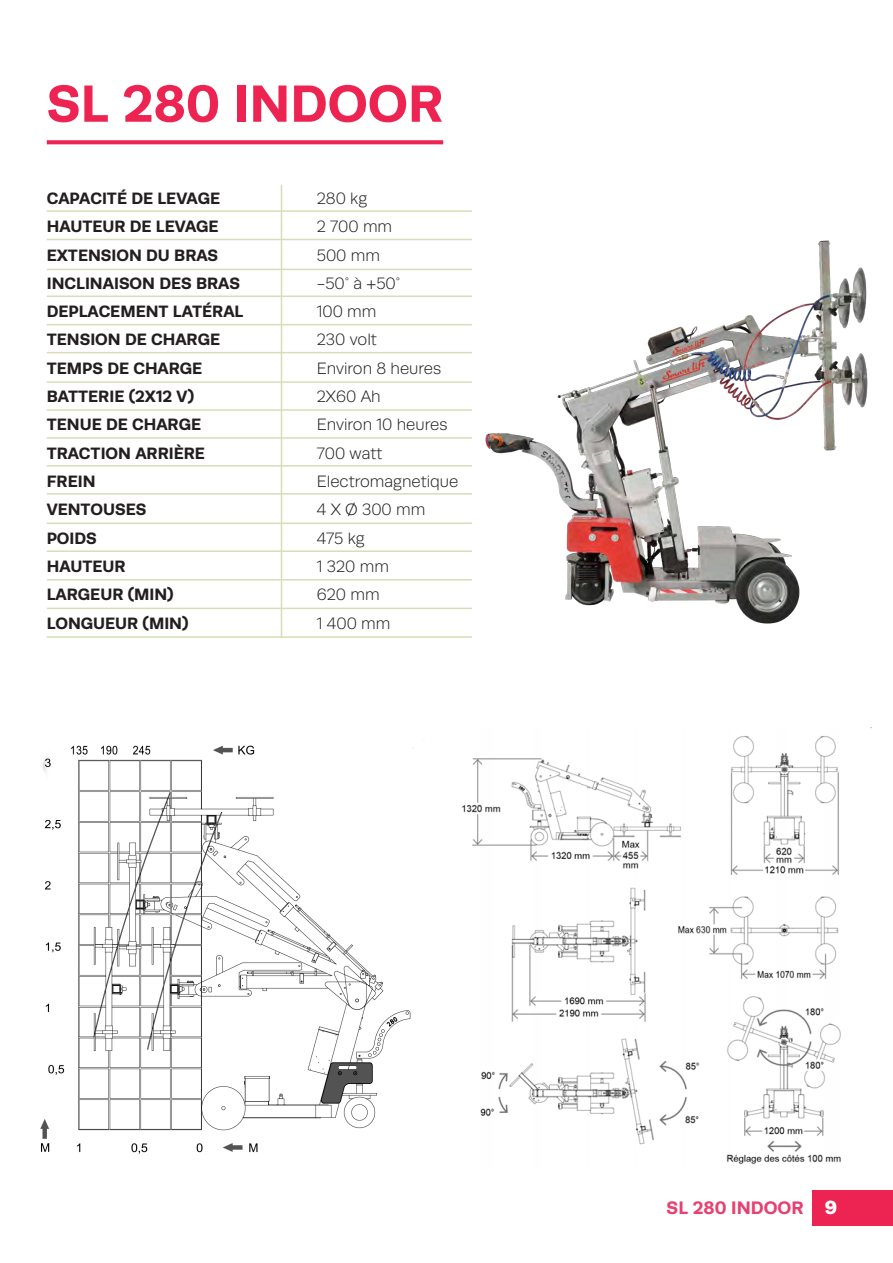
<style>
.page{position:relative;width:893px;height:1263px;background:#fff}
.page>*{position:absolute;margin:0;border:0;box-sizing:border-box;transform-origin:0 0}
.Product_Description{font:700 52.5px "Runda";color:#ed2452}
.t1{font:900 19.2px "Runda";color:#fff}
.t2{font:700 18.15px "Runda";color:#e74071}
.Product_Description-2{font:700 16.5px "Runda";color:#231f20}
.Product_Description-3{font:300 16.5px "Runda";color:#231f20}
</style>
<div class="page">
<div style="left:812px;top:1190px;width:81px;height:35px;background:#ed2452"></div>
<img style="left:40px;top:745px;width:374px;height:409px">
<img style="left:462px;top:727px;width:409px;height:438px">
<svg style="left:47px;top:140px;width:396px;height:4px;background:#ee315c"></svg>
<img style="left:465px;top:238px;width:403px;height:386px">
<hr style="left:281px;top:185px;width:1px;height:453px;background:#d6ddb8">
<hr style="left:47px;top:210px;width:425px;height:2px;background:#d6ddb8">
<hr style="left:47px;top:239px;width:425px;height:1px;background:#d6ddb8">
<hr style="left:47px;top:269px;width:425px;height:1px;background:#d6ddb8">
<hr style="left:47px;top:296px;width:425px;height:1px;background:#d6ddb8">
<hr style="left:47px;top:324px;width:425px;height:1px;background:#d6ddb8">
<hr style="left:47px;top:352px;width:425px;height:1px;background:#d6ddb8">
<hr style="left:47px;top:381px;width:425px;height:2px;background:#d6ddb8">
<hr style="left:47px;top:409px;width:425px;height:2px;background:#d6ddb8">
<hr style="left:47px;top:437px;width:425px;height:2px;background:#d6ddb8">
<hr style="left:47px;top:465px;width:425px;height:2px;background:#d6ddb8">
<hr style="left:47px;top:493px;width:425px;height:2px;background:#d6ddb8">
<hr style="left:47px;top:522px;width:425px;height:2px;background:#d6ddb8">
<hr style="left:47px;top:550px;width:425px;height:2px;background:#d6ddb8">
<hr style="left:47px;top:579px;width:425px;height:1px;background:#d6ddb8">
<hr style="left:47px;top:608px;width:425px;height:1px;background:#d6ddb8">
<hr style="left:47px;top:636px;width:425px;height:2px;background:#d6ddb8">
<p class="Product_Description" style="left:47px;top:72px;width:398px">SL 280 INDOOR</p>
<p class="Product_Description-2" style="left:47px;top:188px;width:175px">CAPACITÉ DE LEVAGE</p>
<p class="Product_Description-3" style="left:317px;top:189px;width:52px">280 kg</p>
<p class="Product_Description-2" style="left:47px;top:217px;width:173px">HAUTEUR DE LEVAGE</p>
<p class="Product_Description-3" style="left:317px;top:218px;width:77px">2 700 mm</p>
<p class="Product_Description-2" style="left:47px;top:245px;width:173px">EXTENSION DU BRAS</p>
<p class="Product_Description-3" style="left:317px;top:246px;width:65px">500 mm</p>
<p class="Product_Description-2" style="left:47px;top:273px;width:195px">INCLINAISON DES BRAS</p>
<p class="Product_Description-3" style="left:317px;top:274px;width:85px">-50° à +50°</p>
<p class="Product_Description-2" style="left:47px;top:302px;width:198px">DEPLACEMENT LATÉRAL</p>
<p class="Product_Description-3" style="left:317px;top:303px;width:61px">100 mm</p>
<p class="Product_Description-2" style="left:47px;top:330px;width:175px">TENSION DE CHARGE</p>
<p class="Product_Description-3" style="left:317px;top:331px;width:62px">230 volt</p>
<p class="Product_Description-2" style="left:47px;top:358px;width:157px">TEMPS DE CHARGE</p>
<p class="Product_Description-3" style="left:317px;top:359px;width:126px">Environ 8 heures</p>
<p class="Product_Description-2" style="left:47px;top:387px;width:149px">BATTERIE (2X12 V)</p>
<p class="Product_Description-3" style="left:317px;top:388px;width:65px">2X60 Ah</p>
<p class="Product_Description-2" style="left:47px;top:415px;width:156px">TENUE DE CHARGE</p>
<p class="Product_Description-3" style="left:317px;top:416px;width:132px">Environ 10 heures</p>
<p class="Product_Description-2" style="left:47px;top:443px;width:160px">TRACTION ARRIÈRE</p>
<p class="Product_Description-3" style="left:317px;top:444px;width:67px">700 watt</p>
<p class="Product_Description-2" style="left:47px;top:472px;width:50px">FREIN</p>
<p class="Product_Description-3" style="left:317px;top:473px;width:143px">Electromagnetique</p>
<p class="Product_Description-2" style="left:47px;top:500px;width:101px">VENTOUSES</p>
<p class="Product_Description-3" style="left:317px;top:501px;width:110px">4 X Ø 300 mm</p>
<p class="Product_Description-2" style="left:47px;top:528px;width:52px">POIDS</p>
<p class="Product_Description-3" style="left:317px;top:529px;width:49px">475 kg</p>
<p class="Product_Description-2" style="left:47px;top:557px;width:80px">HAUTEUR</p>
<p class="Product_Description-3" style="left:317px;top:558px;width:74px">1 320 mm</p>
<p class="Product_Description-2" style="left:47px;top:585px;width:128px">LARGEUR (MIN)</p>
<p class="Product_Description-3" style="left:317px;top:586px;width:64px">620 mm</p>
<p class="Product_Description-2" style="left:47px;top:613px;width:143px">LONGUEUR (MIN)</p>
<p class="Product_Description-3" style="left:317px;top:614px;width:75px">1 400 mm</p>
<p class="t2" style="left:667px;top:1197px;width:139px">SL 280 INDOOR</p>
<p class="t1" style="left:825px;top:1196px;width:14px">9</p>
</div>
